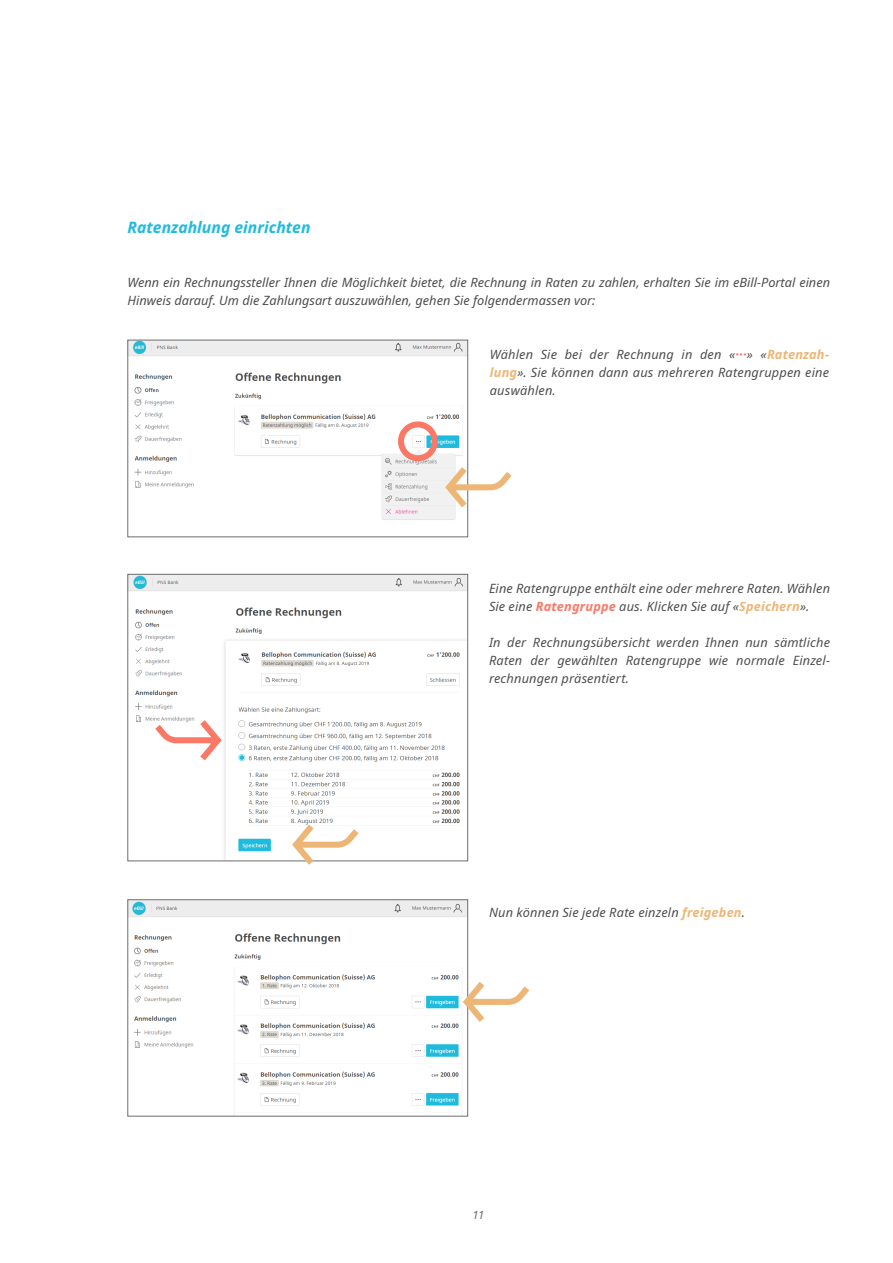
<style>
.page{position:relative;width:893px;height:1263px;background:#fff}
.page>*{position:absolute;margin:0;border:0;box-sizing:border-box;transform-origin:0 0}
.t1{font:italic 700 15.75px "Noto Sans";color:#1fbbdc}
.Einf__Abs{font:italic 12.75px/18px "Noto Sans";letter-spacing:.005em;color:#4e4e4e;text-align:justify}
.t2{font:italic 11.25px "Noto Sans";color:#6c6d70}
.s1{font-weight:700;color:#f97866}
.s2{font-weight:700;color:#edb676}
</style>
<div class="page">
<img style="left:130px;top:342px;width:336px;height:178px">
<div style="left:128px;top:340px;width:340px;height:197px;border:1px solid #6c6d70"></div>
<img style="left:130px;top:576px;width:336px;height:283px">
<div style="left:128px;top:574px;width:340px;height:287px;border:1px solid #6c6d70"></div>
<img style="left:130px;top:901px;width:336px;height:212px">
<div style="left:128px;top:899px;width:340px;height:217px;border:1px solid #6c6d70"></div>
<svg style="left:292px;top:824px;width:67px;height:41px"></svg>
<svg style="left:155px;top:720px;width:67px;height:40px"></svg>
<svg style="left:463px;top:982px;width:66px;height:40px"></svg>
<div style="left:398px;top:421px;width:40px;height:40px;border:6px solid #f97866;border-radius:50%"></div>
<svg style="left:445px;top:467px;width:67px;height:40px"></svg>
<p class="t1" style="left:128px;top:216px;width:185px">Ratenzahlung einrichten</p>
<p class="Einf__Abs" style="left:127px;top:273px;width:704px">Wenn ein Rechnungssteller Ihnen die Möglichkeit bietet, die Rechnung in Raten zu zahlen, erhalten Sie im eBill-Portal einen<br>Hinweis darauf. Um die Zahlungsart auszuwählen, gehen Sie folgendermassen vor:</p>
<p class="Einf__Abs" style="left:490px;top:345px;width:341px">Wählen Sie bei der Rechnung in den «<span class="s1">···</span>» «<span class="s2">Ratenzah&shy;lung</span>». Sie können dann aus mehreren Ratengruppen eine auswählen.</p>
<p class="Einf__Abs" style="left:489px;top:579px;width:343px">Eine Ratengruppe enthält eine oder mehrere Raten. Wählen<br>Sie eine <span class="s1">Ratengruppe</span> aus. Klicken Sie auf «<span class="s2">Speichern</span>».</p>
<p class="Einf__Abs" style="left:489px;top:633px;width:343px">In der Rechnungsübersicht werden Ihnen nun sämtliche Raten der gewählten Ratengruppe wie normale Einzel&shy;rechnungen präsentiert.</p>
<p class="Einf__Abs" style="left:489px;top:903px;width:257px">Nun können Sie jede Rate einzeln <span class="s2">freigeben</span>.</p>
<p class="t2" style="left:472px;top:1207px;width:13px">11</p>
</div>
